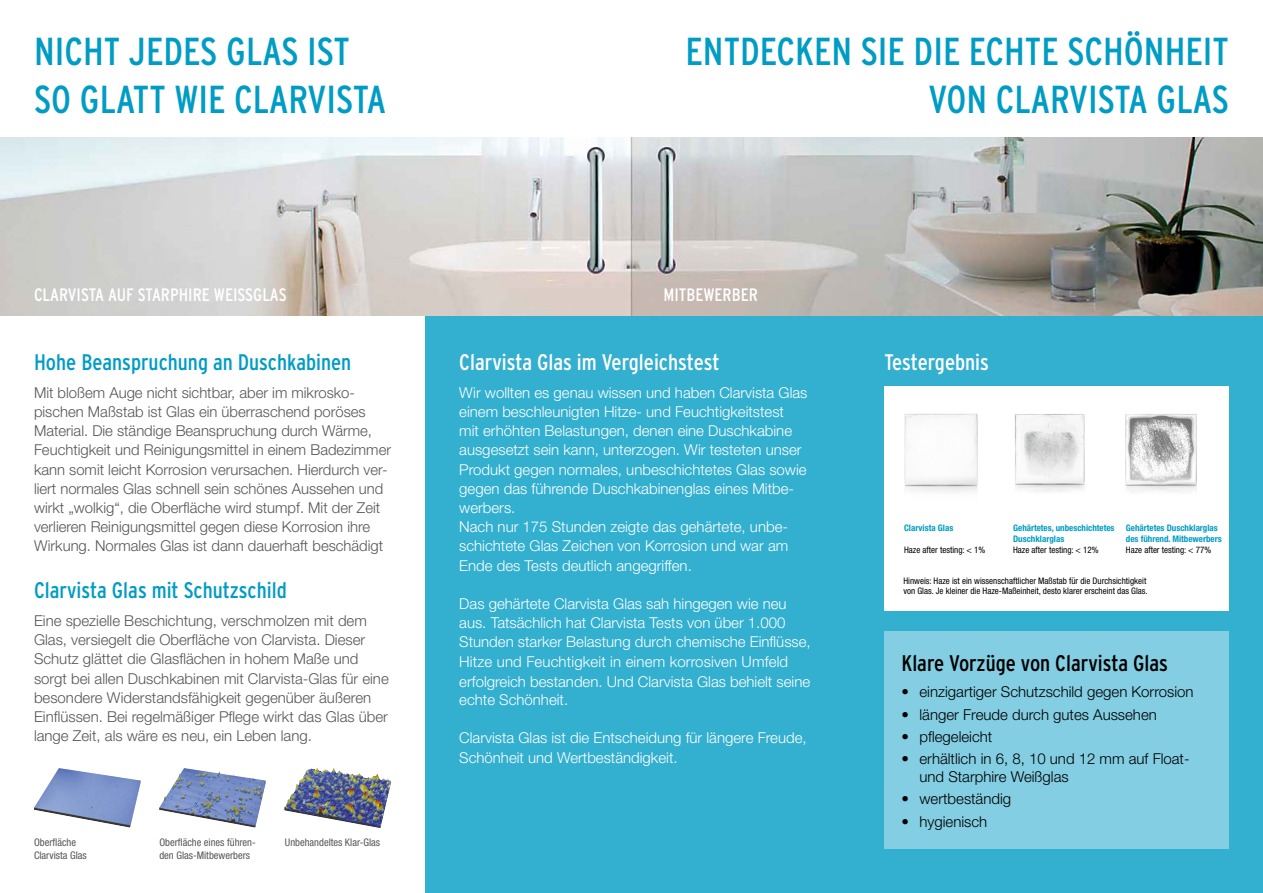
<style>
.page{position:relative;width:1263px;height:893px;background:#fff}
.page>*{position:absolute;margin:0;border:0;box-sizing:border-box;transform-origin:0 0}
.t1{font:condensed 39px/47.4px "Interstate";color:#009cc4}
.t2{font:condensed 22.5px "Interstate";color:#009cc4}
.t3{font:condensed 22.5px "Interstate";color:#fff}
.t4{font:condensed 22.5px "Interstate";color:#000}
.t5{font:condensed 18px "Interstate";color:#fff}
.t6{font:300 15px/19.2px "Helvetica Neue";color:#565656}
.t7{font:300 15px/19.2px "Helvetica Neue";color:#fff}
.t8{font:300 15px/18px "Helvetica Neue";color:#000}
.t9{font:condensed 10.5px/13.2px "Helvetica Neue LT Std";color:#565656}
.t10{font:condensed 9px/10.8px "Helvetica Neue LT Std";color:#000}
.t11{font:700 condensed 9px/10.8px "Helvetica Neue LT Std";color:#009cc4}
</style>
<div class="page">
<div style="left:425px;top:309px;width:838px;height:584px;background:#33afcf"></div>
<img style="left:0;top:137px;width:1263px;height:179px">
<div style="left:884px;top:631px;width:345px;height:218px;background:#83cee2"></div>
<div style="left:884px;top:386px;width:345px;height:224px;background:#fff"></div>
<svg style="left:53px;top:768px;width:6px;height:10px"></svg>
<svg style="left:176px;top:768px;width:8px;height:12px"></svg>
<svg style="left:305px;top:768px;width:12px;height:7px"></svg>
<img style="left:904px;top:413px;width:74px;height:79px">
<img style="left:1015px;top:414px;width:70px;height:78px">
<img style="left:1125px;top:414px;width:72px;height:78px">
<h1 class="t1" style="left:34px;top:28px;width:354px;text-indent:192px">Glas ist<br>so glatt wie CLARVISTA</h1>
<h1 class="t1" style="left:686px;top:28px;width:36px">Entdec</h1>
<h1 class="t1" style="left:795px;top:28px;width:192px">ken Sie die echte</h1>
<h1 class="t1" style="left:1067px;top:28px;width:36px">Schönheit</h1>
<h1 class="t1" style="left:34px;top:28px;width:38px">Nicht</h1>
<h1 class="t1" style="left:129px;top:28px;width:35px">jedes</h1>
<h1 class="t1" style="left:928px;top:75px;width:120px">von Clarvista</h1>
<h1 class="t1" style="left:1156px;top:75px;width:55px">Glas</h1>
<p class="t5" style="left:34px;top:284px;width:25px">Clarvista</p>
<p class="t5" style="left:108px;top:284px;width:79px">AUF Starphire</p>
<p class="t5" style="left:214px;top:284px;width:74px">WEISSGLAS</p>
<p class="t5" style="left:663px;top:284px;width:96px">MITBEWERBER</p>
<h2 class="t2" style="left:34px;top:350px;width:319px">Hohe Beanspruchung an Duschkabinen</h2>
<p class="t6" style="left:34px;top:382px;width:358px">Mit bloßem Auge nicht sichtbar, aber im mikrosko&shy;pischen Maßstab ist Glas ein überraschend poröses Material. Die ständige Beanspruchung durch Wärme, Feuchtigkeit und Reinigungsmittel in einem Badezimmer kann somit leicht Korrosion verursachen. Hierdurch ver&shy;liert normales Glas schnell sein schönes Aussehen und wirkt „wolkig“, die Oberfläche wird stumpf. Mit der Zeit verlieren Reinigungsmittel gegen diese Korrosion ihre Wirkung. Normales Glas ist dann dauerhaft beschädigt</p>
<h2 class="t2" style="left:34px;top:578px;width:254px">Clarvista Glas mit Schutzschild</h2>
<p class="t6" style="left:34px;top:611px;width:356px">Eine spezielle Beschichtung, verschmolzen mit dem Glas, versiegelt die Oberfläche von Clarvista. Dieser Schutz glättet die Glasflächen in hohem Maße und sorgt bei allen Duschkabinen mit Clarvista-Glas für eine besondere Widerstandsfähigkeit gegenüber äußeren Einflüssen. Bei regelmäßiger Pflege wirkt das Glas über lange Zeit, als wäre es neu, ein Leben lang.</p>
<p class="t9" style="left:34px;top:835px;width:54px">Oberfläche<br>Clarvista Glas</p>
<p class="t9" style="left:159px;top:835px;width:98px">Oberfläche eines führen&shy;den Glas-Mitbewerbers</p>
<p class="t9" style="left:285px;top:836px;width:97px">Unbehandeltes Klar-Glas</p>
<h2 class="t3" style="left:459px;top:350px;width:262px">Clarvista Glas im Vergleichstest</h2>
<p class="t7" style="left:459px;top:382px;width:350px">Wir wollten es genau wissen und haben Clarvista Glas einem beschleunigten Hitze- und Feuchtigkeitstest mit erhöhten Belastungen, denen eine Duschkabine ausgesetzt sein kann, unterzogen. Wir testeten unser Produkt gegen normales, unbeschichtetes Glas sowie gegen das führende Duschkabinenglas eines Mitbe&shy;werbers.<br>Nach nur 175 Stunden zeigte das gehärtete, unbe&shy;schichtete Glas Zeichen von Korrosion und war am Ende des Tests deutlich angegriffen.</p>
<p class="t7" style="left:459px;top:594px;width:353px">Das gehärtete Clarvista Glas sah hingegen wie neu aus. Tatsächlich hat Clarvista Tests von über 1.000<br>Stunden starker Belastung durch chemische Einflüsse, Hitze und Feuchtigkeit in einem korrosiven Umfeld</p>
<p class="t7" style="left:459px;top:673px;width:352px;line-height:17.7px">erfolgreich bestanden. Und Clarvista Glas behielt seine echte Schönheit.</p>
<p class="t7" style="left:459px;top:728px;width:349px">Clarvista Glas ist die Entscheidung für längere Freude,<br>Schönheit und Wertbeständigkeit.</p>
<h2 class="t3" style="left:884px;top:350px;width:106px">Testergebnis</h2>
<p class="t11" style="left:904px;top:522px;width:51px">Clarvista Glas</p>
<p class="t10" style="left:904px;top:544px;width:83px">Haze after testing: &lt; 1%</p>
<p class="t11" style="left:1013px;top:522px;width:103px">Gehärtetes, unbeschichtetes<br>Duschklarglas</p>
<p class="t10" style="left:1013px;top:544px;width:87px">Haze after testing: &lt; 12%</p>
<p class="t11" style="left:1126px;top:522px;width:97px">Gehärtetes Duschklarglas des führend. Mitbewerbers</p>
<p class="t10" style="left:1126px;top:544px;width:87px">Haze after testing: &lt; 77%</p>
<p class="t10" style="left:903px;top:575px;width:246px">Hinweis: Haze ist ein wissenschaftlicher Maßstab für die Durchsichtigkeit von Glas. Je kleiner die Haze-Maßeinheit, desto klarer erscheint das Glas.</p>
<h2 class="t4" style="left:901px;top:650px;width:268px">Klare Vorzüge von Clarvista Glas</h2>
<p class="t8" style="left:901px;top:683px;width:293px">• einzigartiger Schutzschild gegen Korrosion</p>
<p class="t8" style="left:901px;top:705px;width:257px">• länger Freude durch gutes Aussehen</p>
<p class="t8" style="left:901px;top:727px;width:92px">• pflegeleicht</p>
<p class="t8" style="left:919px;top:749px;width:272px;text-indent:-18px">• erhältlich in 6, 8, 10 und 12 mm auf Float&shy;und Starphire Weißglas</p>
<p class="t8" style="left:901px;top:790px;width:111px">• wertbeständig</p>
<p class="t8" style="left:901px;top:812px;width:87px">• hygienisch</p>
</div>
